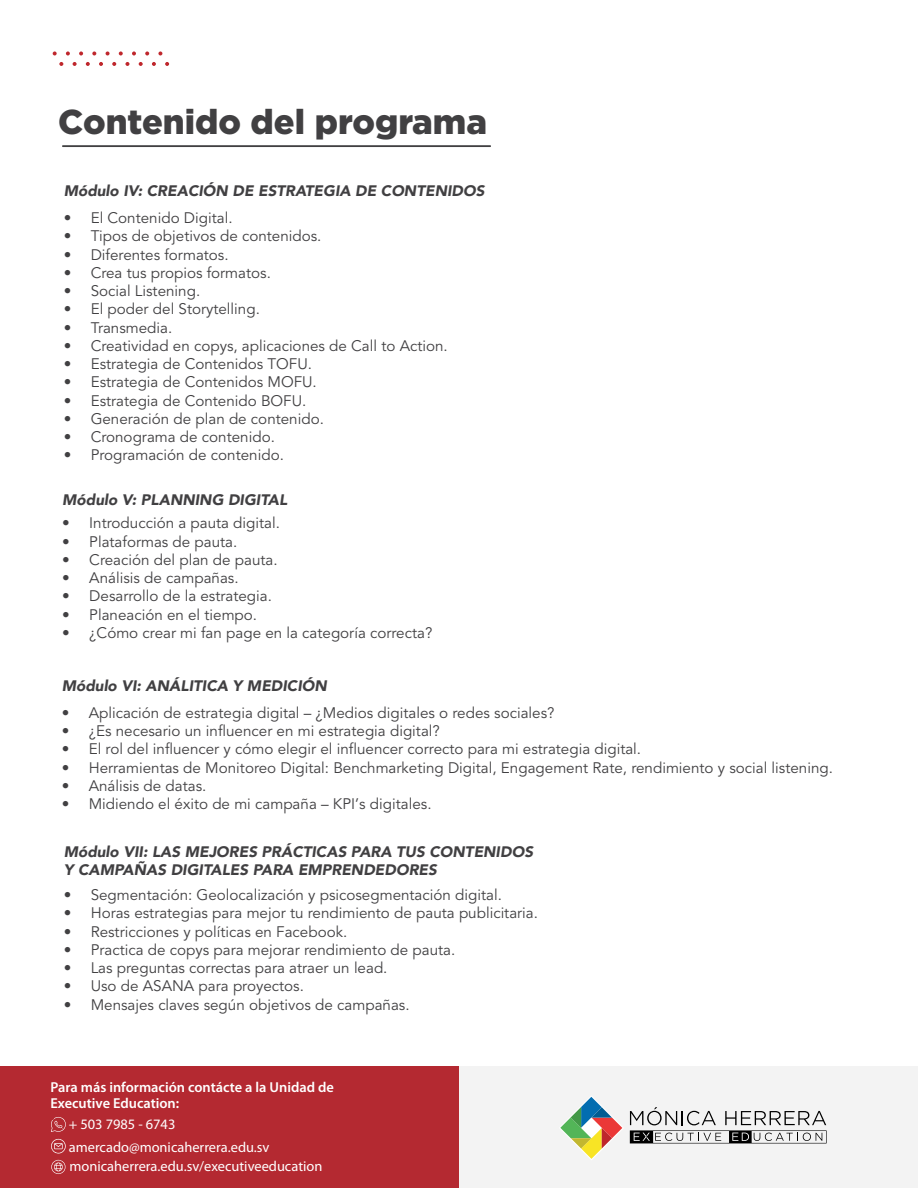
<style>
.page{position:relative;width:918px;height:1188px;background:#fff}
.page>*{position:absolute;margin:0;border:0;box-sizing:border-box;transform-origin:0 0}
.t1{font:900 34.5px "Gotham";color:#414042}
.t2{font:15.15px "Avenir";color:#414042}
.t3{font:italic 900 15.15px/18.3px "Avenir";color:#414042}
.t4{font:14.4px/23.1px "Myriad Pro";color:#fff}
.t5{font:600 14.4px/15.5px "Myriad Pro";color:#fff}
</style>
<div class="page">
<svg style="left:165px;top:62px;width:4px;height:4px"></svg>
<svg style="left:152px;top:62px;width:4px;height:4px"></svg>
<svg style="left:139px;top:62px;width:4px;height:4px"></svg>
<svg style="left:125px;top:62px;width:4px;height:4px"></svg>
<svg style="left:112px;top:62px;width:4px;height:4px"></svg>
<svg style="left:99px;top:62px;width:4px;height:4px"></svg>
<svg style="left:86px;top:62px;width:4px;height:4px"></svg>
<svg style="left:73px;top:62px;width:4px;height:4px"></svg>
<svg style="left:59px;top:62px;width:4px;height:4px"></svg>
<svg style="left:158px;top:51px;width:4px;height:4px"></svg>
<svg style="left:145px;top:51px;width:4px;height:4px"></svg>
<svg style="left:132px;top:51px;width:4px;height:4px"></svg>
<svg style="left:119px;top:51px;width:4px;height:4px"></svg>
<svg style="left:106px;top:51px;width:4px;height:4px"></svg>
<svg style="left:92px;top:51px;width:4px;height:4px"></svg>
<svg style="left:79px;top:51px;width:4px;height:4px"></svg>
<svg style="left:66px;top:51px;width:4px;height:4px"></svg>
<svg style="left:53px;top:51px;width:4px;height:4px"></svg>
<div style="left:0;top:1066px;width:918px;height:122px;background:#f3f3f3"></div>
<div style="left:0;top:1066px;width:459px;height:122px;background:#b42931"></div>
<svg style="left:630px;top:1107px;width:197px;height:36px"></svg>
<svg style="left:560px;top:1097px;width:63px;height:63px"></svg>
<svg style="left:51px;top:1160px;width:15px;height:14px"></svg>
<svg style="left:51px;top:1117px;width:15px;height:15px"></svg>
<svg style="left:51px;top:1139px;width:15px;height:15px"></svg>
<hr style="left:62px;top:145px;width:429px;height:2px;background:#414042">
<h1 class="t1" style="left:58px;top:102px;width:430px">Contenido del programa</h1>
<p class="t3" style="left:64px;top:182px;width:422px">Módulo IV: CREACIÓN DE ESTRATEGIA DE CONTENIDOS</p>
<p class="t2" style="left:64px;top:207px;width:170px">• El Contenido Digital.</p>
<p class="t2" style="left:64px;top:225px;width:259px">• Tipos de objetivos de contenidos.</p>
<p class="t2" style="left:64px;top:243px;width:166px">• Diferentes formatos.</p>
<p class="t2" style="left:64px;top:261px;width:209px">• Crea tus propios formatos.</p>
<p class="t2" style="left:64px;top:280px;width:138px">• Social Listening.</p>
<p class="t2" style="left:64px;top:298px;width:198px">• El poder del Storytelling.</p>
<p class="t2" style="left:64px;top:316px;width:110px">• Transmedia.</p>
<p class="t2" style="left:64px;top:334px;width:386px">• Creatividad en copys, aplicaciones de Call to Action.</p>
<p class="t2" style="left:64px;top:353px;width:250px">• Estrategia de Contenidos TOFU.</p>
<p class="t2" style="left:64px;top:371px;width:255px">• Estrategia de Contenidos MOFU.</p>
<p class="t2" style="left:64px;top:389px;width:244px">• Estrategia de Contenido BOFU.</p>
<p class="t2" style="left:64px;top:407px;width:262px">• Generación de plan de contenido.</p>
<p class="t2" style="left:64px;top:426px;width:213px">• Cronograma de contenido.</p>
<p class="t2" style="left:64px;top:444px;width:222px">• Programación de contenido.</p>
<p class="t3" style="left:62px;top:490px;width:226px">Módulo V: PLANNING DIGITAL</p>
<p class="t2" style="left:62px;top:512px;width:219px">• Introducción a pauta digital.</p>
<p class="t2" style="left:62px;top:530px;width:177px">• Plataformas de pauta.</p>
<p class="t2" style="left:62px;top:549px;width:217px">• Creación del plan de pauta.</p>
<p class="t2" style="left:62px;top:567px;width:178px">• Análisis de campañas.</p>
<p class="t2" style="left:62px;top:585px;width:211px">• Desarrollo de la estrategia.</p>
<p class="t2" style="left:62px;top:603px;width:196px">• Planeación en el tiempo.</p>
<p class="t2" style="left:62px;top:622px;width:372px">• ¿Cómo crear mi fan page en la categoría correcta?</p>
<p class="t3" style="left:62px;top:677px;width:267px">Módulo VI: ANÁLITICA Y MEDICIÓN</p>
<p class="t2" style="left:62px;top:701px;width:494px">• Aplicación de estrategia digital – ¿Medios digitales o redes sociales?</p>
<p class="t2" style="left:62px;top:720px;width:380px">• ¿Es necesario un influencer en mi estrategia digital?</p>
<p class="t2" style="left:62px;top:738px;width:581px">• El rol del influencer y cómo elegir el influencer correcto para mi estrategia digital.</p>
<p class="t2" style="left:62px;top:756px;width:773px">• Herramientas de Monitoreo Digital: Benchmarketing Digital, Engagement Rate, rendimiento y social listening.</p>
<p class="t2" style="left:62px;top:774px;width:146px">• Análisis de datas.</p>
<p class="t2" style="left:62px;top:793px;width:371px">• Midiendo el éxito de mi campaña – KPI’s digitales.</p>
<p class="t3" style="left:64px;top:843px;width:471px">Módulo VII: LAS MEJORES PRÁCTICAS PARA TUS CONTENIDOS<br>Y CAMPAÑAS DIGITALES PARA EMPRENDEDORES</p>
<p class="t2" style="left:64px;top:884px;width:440px">• Segmentación: Geolocalización y psicosegmentación digital.</p>
<p class="t2" style="left:64px;top:902px;width:476px">• Horas estrategias para mejor tu rendimiento de pauta publicitaria.</p>
<p class="t2" style="left:64px;top:920px;width:285px">• Restricciones y políticas en Facebook.</p>
<p class="t2" style="left:64px;top:938px;width:393px">• Practica de copys para mejorar rendimiento de pauta.</p>
<p class="t2" style="left:64px;top:957px;width:325px">• Las preguntas correctas para atraer un lead.</p>
<p class="t2" style="left:64px;top:975px;width:242px">• Uso de ASANA para proyectos.</p>
<p class="t2" style="left:64px;top:993px;width:347px">• Mensajes claves según objetivos de campañas.</p>
<p class="t5" style="left:50px;top:1079px;width:285px">Para más información contácte a la Unidad de<br>Executive Education:</p>
<p class="t4" style="left:69px;top:1112px;width:202px">+ 503 7985 - 6743 amercado@monicaherrera.edu.sv</p>
<p class="t4" style="left:69px;top:1154px;width:254px">monicaherrera.edu.sv/executiveeducation</p>
</div>
